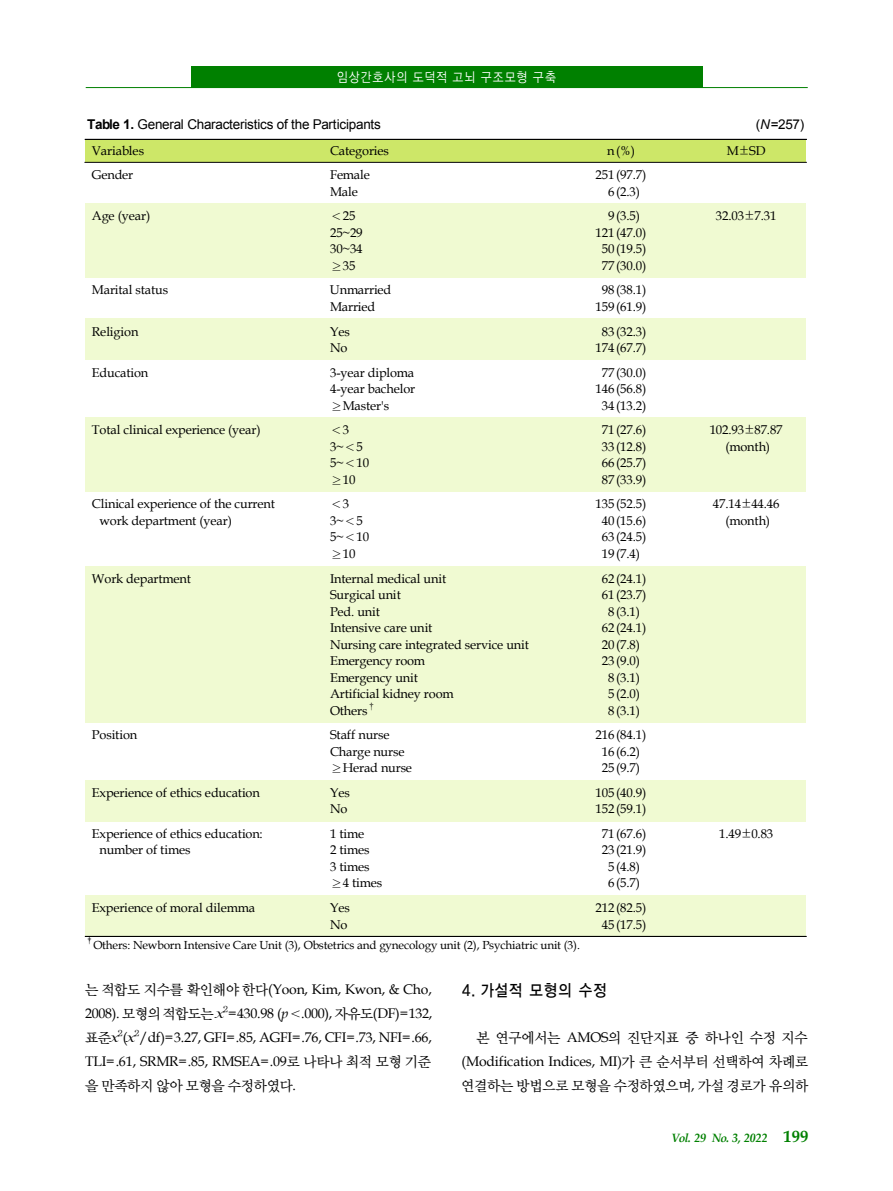
<style>
.page{position:relative;width:893px;height:1191px;background:#fff}
.page>*{position:absolute;margin:0;border:0;box-sizing:border-box;transform-origin:0 0}
.t1{font:15.75px "Korean GD B";letter-spacing:.085em;color:#000;scale:.9 1}
.t2{font:13.95px/24px "Book Antiqua";letter-spacing:-.015em;color:#000}
.t3{font:13.95px "Korean MJ B";letter-spacing:-.015em;color:#000}
.t4{font:13.5px "Arial";letter-spacing:-.02em;color:#000}
.t5{font:12.75px/16.5px "Book Antiqua";letter-spacing:-.01em;color:#000}
.t6{font:12.75px "Korean GD M";letter-spacing:.085em;color:#fff;scale:.9 1}
.t7{font:12.75px "Korean MJ M";color:#000}
.t8{font:italic 700 12px "Book Antiqua";letter-spacing:-.01em;color:#008000}
.t9{font:11.7px "Book Antiqua";letter-spacing:-.015em;color:#000}
.t10{font:8.85px "Korean MJ B";color:#000}
.s1{font-weight:700}
.s2{font-style:italic}
.s3{font-family:"Dotum"}
.s4{font-family:"Korean MJ M"}
.s5{font-family:"Book Antiqua"}
.s6{font-family:"Korean MJ B"}
.s7{font-family:"Dutch 801 It Hd BT";font-size:13.2px}
.s8{font-family:"Swis 721 Lt BT"}
.s9{font-family:"Book Antiqua";font-size:13.95px}
.s10{font-style:normal;font-size:16.5px}
</style>
<div class="page">
<div style="left:191px;top:66px;width:511px;height:22px;background:#008000"></div>
<hr style="left:86px;top:87px;width:721px;height:1px;background:#008000">
<div style="left:85px;top:139px;width:238px;height:23px;background:#cde768"></div>
<div style="left:323px;top:139px;width:225px;height:23px;background:#cde768"></div>
<div style="left:548px;top:139px;width:67px;height:23px;background:#cde768"></div>
<div style="left:615px;top:139px;width:71px;height:23px;background:#cde768"></div>
<div style="left:686px;top:139px;width:120px;height:23px;background:#cde768"></div>
<div style="left:85px;top:203px;width:238px;height:75px;background:#f0fad2"></div>
<div style="left:323px;top:203px;width:225px;height:75px;background:#f0fad2"></div>
<div style="left:548px;top:203px;width:67px;height:75px;background:#f0fad2"></div>
<div style="left:615px;top:203px;width:71px;height:75px;background:#f0fad2"></div>
<div style="left:686px;top:203px;width:120px;height:75px;background:#f0fad2"></div>
<div style="left:85px;top:319px;width:238px;height:41px;background:#f0fad2"></div>
<div style="left:323px;top:319px;width:225px;height:41px;background:#f0fad2"></div>
<div style="left:548px;top:319px;width:67px;height:41px;background:#f0fad2"></div>
<div style="left:615px;top:319px;width:71px;height:41px;background:#f0fad2"></div>
<div style="left:686px;top:319px;width:120px;height:41px;background:#f0fad2"></div>
<div style="left:85px;top:418px;width:238px;height:74px;background:#f0fad2"></div>
<div style="left:323px;top:418px;width:225px;height:74px;background:#f0fad2"></div>
<div style="left:548px;top:418px;width:67px;height:74px;background:#f0fad2"></div>
<div style="left:615px;top:418px;width:71px;height:74px;background:#f0fad2"></div>
<div style="left:686px;top:418px;width:120px;height:74px;background:#f0fad2"></div>
<div style="left:85px;top:566px;width:238px;height:156px;background:#f0fad2"></div>
<div style="left:323px;top:566px;width:225px;height:156px;background:#f0fad2"></div>
<div style="left:548px;top:566px;width:67px;height:156px;background:#f0fad2"></div>
<div style="left:615px;top:566px;width:71px;height:156px;background:#f0fad2"></div>
<div style="left:686px;top:566px;width:120px;height:156px;background:#f0fad2"></div>
<div style="left:85px;top:780px;width:238px;height:41px;background:#f0fad2"></div>
<div style="left:323px;top:780px;width:225px;height:41px;background:#f0fad2"></div>
<div style="left:548px;top:780px;width:67px;height:41px;background:#f0fad2"></div>
<div style="left:615px;top:780px;width:71px;height:41px;background:#f0fad2"></div>
<div style="left:686px;top:780px;width:120px;height:41px;background:#f0fad2"></div>
<div style="left:85px;top:895px;width:238px;height:41px;background:#f0fad2"></div>
<div style="left:323px;top:895px;width:225px;height:41px;background:#f0fad2"></div>
<div style="left:548px;top:895px;width:67px;height:41px;background:#f0fad2"></div>
<div style="left:615px;top:895px;width:71px;height:41px;background:#f0fad2"></div>
<div style="left:686px;top:895px;width:120px;height:41px;background:#f0fad2"></div>
<hr style="left:84px;top:162px;width:722px;height:1px;background:#000">
<hr style="left:85px;top:936px;width:721px;height:1px;background:#000">
<hr style="left:85px;top:139px;width:721px;height:1px;background:#000">
<p class="t6" style="left:337px;top:71px;width:245px">임상간호사의 도덕적 고뇌 구조모형 구축</p>
<p class="t4" style="left:87px;top:117px;width:295px"><span class="s1">Table 1.</span> General Characteristics of the Participants</p>
<p class="t4" style="left:755px;top:117px;width:50px">(<span class="s2">N</span>=257)</p>
<p class="t5" style="left:92px;top:143px;width:54px">Variables</p>
<p class="t5" style="left:330px;top:143px;width:60px">Categories</p>
<p class="t5" style="left:607px;top:143px;width:30px">n(%)</p>
<p class="t5" style="left:727px;top:143px;width:40px">M<span class="s3">±</span>SD</p>
<p class="t5" style="left:92px;top:167px;width:43px">Gender</p>
<p class="t5" style="left:330px;top:167px;width:41px">Female<br>Male</p>
<p class="t5" style="left:595px;top:167px;width:52px;text-align:center">251(97.7)<br>6(2.3)</p>
<p class="t5" style="left:92px;top:208px;width:60px">Age (year)</p>
<p class="t5" style="left:330px;top:208px;width:34px"><span class="s4">＜</span>25<br>25~29<br>30~34 <span class="s4">≥</span>35</p>
<p class="t5" style="left:595px;top:208px;width:52px;text-align:center">9(3.5)<br>121(47.0)<br>50(19.5)<br>77(30.0)</p>
<p class="t5" style="left:716px;top:208px;width:62px">32.03<span class="s3">±</span>7.31</p>
<p class="t5" style="left:92px;top:282px;width:78px">Marital status</p>
<p class="t5" style="left:330px;top:282px;width:63px">Unmarried<br>Married</p>
<p class="t5" style="left:595px;top:282px;width:52px;text-align:center">98(38.1)<br>159(61.9)</p>
<p class="t5" style="left:92px;top:323px;width:48px">Religion</p>
<p class="t5" style="left:330px;top:323px;width:21px">Yes<br>No</p>
<p class="t5" style="left:595px;top:323px;width:52px;text-align:center">83(32.3)<br>174(67.7)</p>
<p class="t5" style="left:92px;top:364px;width:58px">Education</p>
<p class="t5" style="left:330px;top:364px;width:87px;text-align:justify">3-year diploma 4-year bachelor <span class="s4">≥</span>Master's</p>
<p class="t5" style="left:595px;top:364px;width:52px;text-align:center">77(30.0)<br>146(56.8)<br>34(13.2)</p>
<p class="t5" style="left:92px;top:422px;width:170px">Total clinical experience (year)</p>
<p class="t7" style="left:330px;top:424px;width:21px">＜<span class="s5">3</span></p>
<p class="t5" style="left:330px;top:438px;width:41px">3~<span class="s4">＜</span>5<br>5~<span class="s4">＜</span>10 <span class="s4">≥</span>10</p>
<p class="t5" style="left:601px;top:422px;width:46px;text-align:justify">71(27.6)<br>33(12.8)<br>66(25.7)<br>87(33.9)</p>
<p class="t5" style="left:709px;top:422px;width:74px;text-align:center">102.93<span class="s3">±</span>87.87 (month)</p>
<p class="t5" style="left:99px;top:496px;width:177px;text-indent:-7px">Clinical experience of the current work department (year)</p>
<p class="t7" style="left:330px;top:498px;width:21px">＜<span class="s5">3</span></p>
<p class="t5" style="left:330px;top:513px;width:41px">3~<span class="s4">＜</span>5<br>5~<span class="s4">＜</span>10 <span class="s4">≥</span>10</p>
<p class="t5" style="left:595px;top:496px;width:52px;text-align:center">135(52.5)<br>40(15.6)<br>63(24.5)<br>19(7.4)</p>
<p class="t5" style="left:713px;top:496px;width:68px;text-align:center">47.14<span class="s3">±</span>44.46 (month)</p>
<p class="t5" style="left:92px;top:570px;width:101px">Work department</p>
<p class="t5" style="left:330px;top:570px;width:200px">Internal medical unit<br>Surgical unit<br>Ped. unit<br>Intensive care unit<br>Nursing care integrated service unit<br>Emergency room<br>Emergency unit<br>Artificial kidney room<br>Others<sup>†</sup></p>
<p class="t5" style="left:601px;top:570px;width:46px;text-align:center">62(24.1)<br>61(23.7)<br>8(3.1)<br>62(24.1)<br>20(7.8)<br>23(9.0)<br>8(3.1)<br>5(2.0)<br>8(3.1)</p>
<p class="t5" style="left:92px;top:727px;width:47px">Position</p>
<p class="t5" style="left:330px;top:727px;width:83px">Staff nurse<br>Charge nurse <span class="s4">≥</span>Herad nurse</p>
<p class="t5" style="left:595px;top:727px;width:52px;text-align:center">216(84.1)<br>16(6.2)<br>25(9.7)</p>
<p class="t5" style="left:92px;top:785px;width:169px">Experience of ethics education</p>
<p class="t5" style="left:330px;top:785px;width:21px">Yes<br>No</p>
<p class="t5" style="left:595px;top:785px;width:52px">105(40.9)<br>152(59.1)</p>
<p class="t5" style="left:99px;top:826px;width:165px;text-indent:-7px">Experience of ethics education: number of times</p>
<p class="t5" style="left:330px;top:826px;width:54px">1 time<br>2 times<br>3 times <span class="s4">≥</span>4 times</p>
<p class="t5" style="left:601px;top:826px;width:46px;text-align:center">71(67.6)<br>23(21.9)<br>5(4.8)<br>6(5.7)</p>
<p class="t5" style="left:719px;top:826px;width:56px">1.49<span class="s3">±</span>0.83</p>
<p class="t5" style="left:92px;top:900px;width:165px">Experience of moral dilemma</p>
<p class="t5" style="left:330px;top:900px;width:21px">Yes<br>No</p>
<p class="t5" style="left:595px;top:900px;width:52px;text-align:center">212(82.5)<br>45(17.5)</p>
<p class="t9" style="left:86px;top:938px;width:495px"><sup>†</sup>Others: Newborn Intensive Care Unit (3), Obstetrics and gynecology unit (2), Psychiatric unit (3).</p>
<p class="t2" style="left:85px;top:977px;width:348px"><span class="s6">는 적합도 지수를 확인해야 한다</span>(Yoon, Kim, Kwon, &amp; Cho,<br>2008). <span class="s6">모형의 적합도는</span> <span class="s7">x</span><sup>2</sup>=430.98 (<span class="s2">p</span><span class="s8">&lt;</span>.000), <span class="s6">자유도</span>(DF)=132,</p>
<p class="t3" style="left:85px;top:1031px;width:36px">표준<span class="s7">x</span></p>
<p class="t10" style="left:118px;top:1029px;width:20px">2<span class="s9">(</span><span class="s7">x</span></p>
<p class="t2" style="left:85px;top:1025px;width:348px;text-align:right"><sup>2</sup>/df)=3.27, GFI=.85, AGFI=.76, CFI=.73, NFI=.66,<br>TLI=.61, SRMR=.85, RMSEA=.09<span class="s6">로 나타나 최적 모형 기준</span></p>
<p class="t3" style="left:85px;top:1079px;width:212px">을 만족하지 않아 모형을 수정하였다<span class="s5">.</span></p>
<p class="t1" style="left:461px;top:983px;width:163px">4. 가설적 모형의 수정</p>
<p class="t3" style="left:476px;top:1031px;width:333px">본 연구에서는 <span class="s5">AMOS</span>의 진단지표 중 하나인 수정 지수</p>
<p class="t2" style="left:461px;top:1049px;width:348px">(Modification Indices, MI)<span class="s6">가 큰 순서부터 선택하여 차례로</span></p>
<p class="t3" style="left:461px;top:1079px;width:348px">연결하는 방법으로 모형을 수정하였으며<span class="s5">,</span> 가설 경로가 유의하</p>
<p class="t8" style="left:671px;top:1131px;width:138px">Vol. 29 No. 3, 2022 <span class="s10">199</span></p>
</div>
